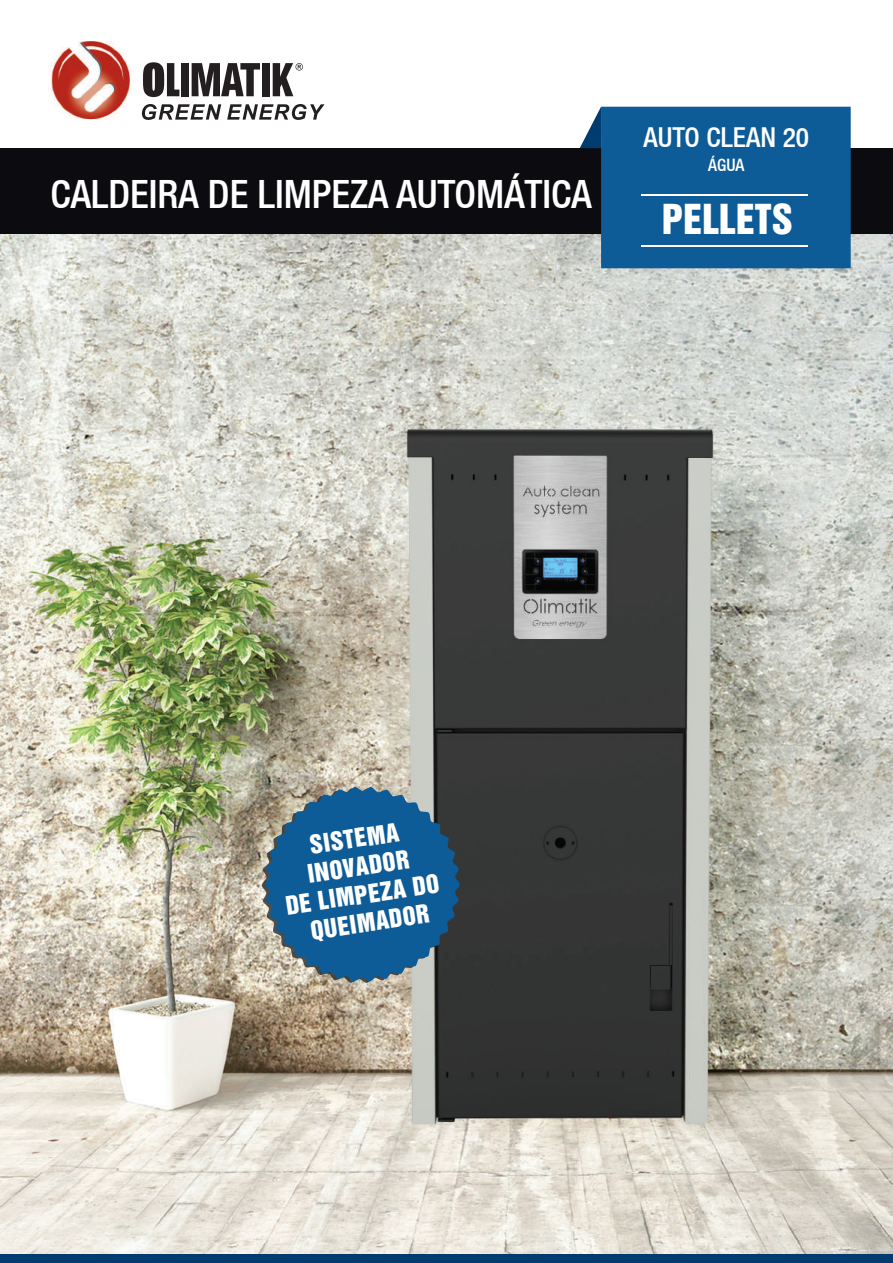
<style>
.page{position:relative;width:893px;height:1263px;background:#fff}
.page>*{position:absolute;margin:0;border:0;box-sizing:border-box;transform-origin:0 0}
.t1{font:500 condensed 39px "Helvetica 67";color:#fff}
.t2{font:37.95px "Helvetica Inserat";color:#fff}
.t3{font:500 condensed 27.45px "Helvetica 67";color:#fff}
.t4{font:23.55px/28.3px "Helvetica Inserat";color:#fff;text-align:center}
.t5{font:500 condensed 17.1px "Helvetica 67";color:#fff}
</style>
<div class="page">
<img style="left:0;top:63px;width:893px;height:1191px">
<div style="left:0;top:1254px;width:893px;height:9px;background:#003c6f"></div>
<div style="left:0;top:148px;width:893px;height:85px;background:#0c0b10"></div>
<div style="left:601px;top:107px;width:250px;height:161px;background:#0d5b97"></div>
<hr style="left:641px;top:194px;width:167px;height:2px;background:#fff">
<hr style="left:641px;top:245px;width:167px;height:1px;background:#fff">
<svg style="left:580px;top:107px;width:21px;height:41px"></svg>
<img style="left:43px;top:41px;width:98px;height:99px">
<div style="left:182px;top:63px;width:7px;height:33px;background:#231f20"></div>
<svg style="left:192px;top:63px;width:68px;height:33px"></svg>
<div style="left:262px;top:63px;width:7px;height:33px;background:#231f20"></div>
<svg style="left:143px;top:62px;width:36px;height:35px"></svg>
<svg style="left:142px;top:104px;width:182px;height:16px"></svg>
<svg style="left:273px;top:63px;width:30px;height:33px"></svg>
<svg style="left:262px;top:787px;width:198px;height:196px;background:#336b93"></svg>
<h1 class="t1" style="left:51px;top:171px;width:543px">CALDEIRA DE LIMPEZA AUTOMÁTICA</h1>
<p class="t3" style="left:644px;top:120px;width:167px">AUTO CLEAN 20</p>
<p class="t5" style="left:708px;top:155px;width:38px">ÁGUA</p>
<h2 class="t2" style="left:662px;top:197px;width:132px">PELLETS</h2>
<p class="t4" style="left:276px;top:835px;width:156px;rotate:-8deg">SISTEMA<br>INOVADOR<br>DE LIMPEZA DO<br>QUEIMADOR</p>
</div>
